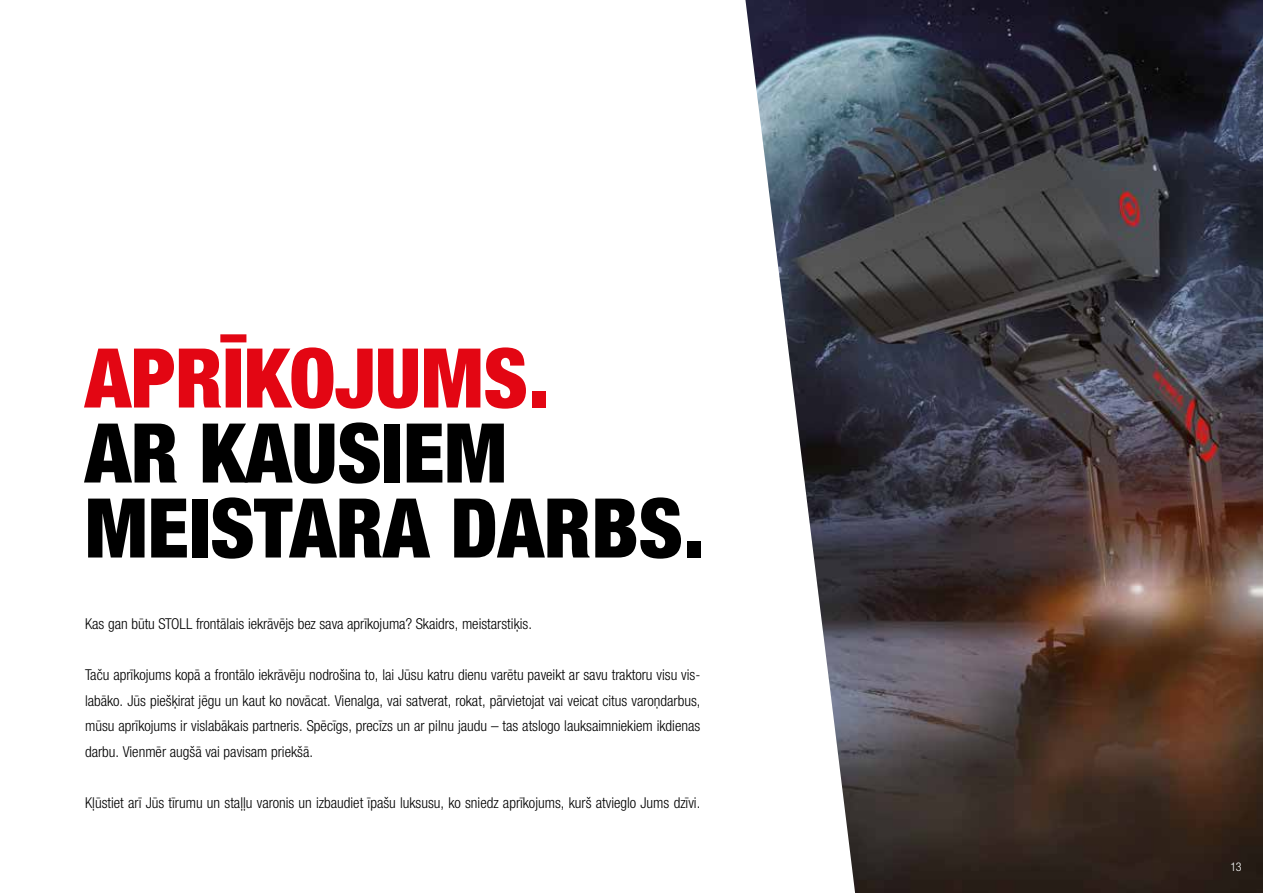
<style>
.page{position:relative;width:1263px;height:893px;background:#fff}
.page>*{position:absolute;margin:0;border:0;box-sizing:border-box;transform-origin:0 0}
.t1{font:900 condensed 82.5px/75px "Helvetica Neue LTW1 G";color:#000}
.t2{font:900 condensed 82.5px "Helvetica Neue LTW1 G";color:#e30613}
.t3{font:300 condensed 15px/25.5px "Helvetica Neue LTW1 G";color:#000;text-align:justify}
.t4{font:300 condensed 12px "Helvetica Neue LTW1 G";color:#fff}
</style>
<div class="page">
<img style="left:745px;top:0;width:518px;height:893px">
<h1 class="t2" style="left:85px;top:329px;width:466px">APRĪKOJUMS.</h1>
<h1 class="t1" style="left:85px;top:416px;width:621px">AR KAUSIEM<br>MEISTARA DARBS.</h1>
<p class="t3" style="left:85px;top:611px;width:448px">Kas gan būtu STOLL frontālais iekrāvējs bez sava aprīkojuma? Skaidrs, meistarstiķis.</p>
<p class="t3" style="left:85px;top:662px;width:617px">Taču aprīkojums kopā a frontālo iekrāvēju nodrošina to, lai Jūsu katru dienu varētu paveikt ar savu traktoru visu vis&shy;labāko. Jūs piešķirat jēgu un kaut ko novācat. Vienalga, vai satverat, rokat, pārvietojat vai veicat citus varoņdarbus, mūsu aprīkojums ir vislabākais partneris. Spēcīgs, precīzs un ar pilnu jaudu – tas atslogo lauksaimniekiem ikdienas darbu. Vienmēr augšā vai pavisam priekšā.</p>
<p class="t3" style="left:85px;top:790px;width:617px">Kļūstiet arī Jūs tīrumu un staļļu varonis un izbaudiet īpašu luksusu, ko sniedz aprīkojums, kurš atvieglo Jums dzīvi.</p>
<p class="t4" style="left:1230px;top:860px;width:13px">13</p>
</div>
